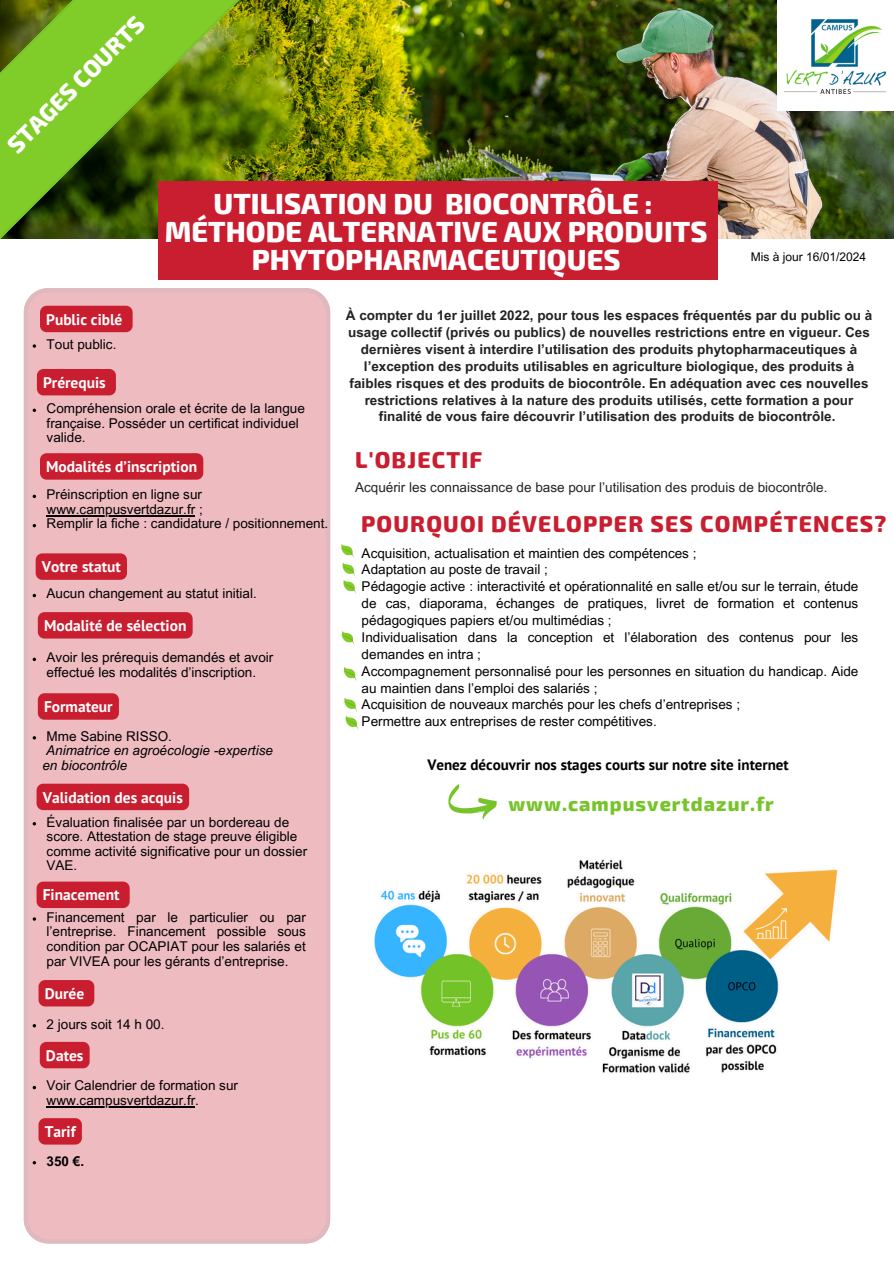
<style>
.page{position:relative;width:894px;height:1264px;background:#fff}
.page>*{position:absolute;margin:0;border:0;box-sizing:border-box;transform-origin:0 0}
.t1{font:800 28.5px/28.2px "Exo 2";color:#fff;text-align:center}
.t2{font:800 23.4px "Exo 2";color:#fff}
.t3{font:800 22.5px "Exo 2";letter-spacing:.05em;color:#c91e30}
.t4{font:800 19.5px "Exo 2";letter-spacing:.05em;color:#77c42a}
.t5{font:700 15.45px "PT Sans";color:#fff}
.t6{font:700 15px "PT Sans";color:#000}
.t7{font:13.5px/14.7px "Arial MT Pro";color:#000}
.t8{font:700 13.5px/16.8px "Arial MT Pro";color:#222;text-align:center}
.t9{font:13.5px "Arial MT Pro";color:#222}
.t10{font:italic 13.5px/14.7px "Arial MT Pro";color:#000}
.t11{font:700 13.5px "Arial MT Pro";color:#000}
.t12{font:12px "Arial MT Pro";color:#000}
</style>
<div class="page">
<div style="left:24px;top:288px;width:306px;height:955px;background:#eebbc1"></div>
<img style="left:270px;top:0;width:623px;height:238px">
<div style="left:777px;top:0;width:116px;height:111px;background:#fff"></div>
<img style="left:784px;top:19px;width:101px;height:74px">
<div style="left:159px;top:181px;width:558px;height:99px;background:#c91e30"></div>
<svg style="left:0;top:0;width:270px;height:259px"></svg>
<svg style="left:341px;top:544px;width:15px;height:50px"></svg>
<svg style="left:341px;top:631px;width:13px;height:13px"></svg>
<svg style="left:343px;top:667px;width:13px;height:13px"></svg>
<svg style="left:448px;top:784px;width:48px;height:35px"></svg>
<svg style="left:344px;top:697px;width:14px;height:32px"></svg>
<svg style="left:36px;top:553px;width:91px;height:27px;background:#ca2334"></svg>
<div style="left:40px;top:306px;width:93px;height:26px;background:#c91e30"></div>
<svg style="left:33px;top:344px;width:3px;height:4px"></svg>
<div style="left:37px;top:369px;width:79px;height:26px;background:#c91e30;border-radius:7px"></div>
<svg style="left:33px;top:408px;width:3px;height:4px"></svg>
<div style="left:40px;top:453px;width:163px;height:26px;background:#c91e30"></div>
<svg style="left:33px;top:494px;width:3px;height:4px"></svg>
<hr style="left:47px;top:515px;width:148px;height:1px;background:#000">
<div style="left:37px;top:881px;width:93px;height:27px;background:#c91e30"></div>
<div style="left:39px;top:980px;width:55px;height:26px;background:#c91e30;border-radius:7px"></div>
<svg style="left:38px;top:1118px;width:44px;height:26px"></svg>
<div style="left:38px;top:612px;width:154px;height:26px;background:#c91e30"></div>
<svg style="left:33px;top:657px;width:3px;height:4px"></svg>
<div style="left:38px;top:693px;width:81px;height:26px;background:#c91e30"></div>
<div style="left:37px;top:783px;width:152px;height:27px;background:#c91e30"></div>
<svg style="left:40px;top:1041px;width:50px;height:27px"></svg>
<svg style="left:33px;top:1085px;width:3px;height:4px"></svg>
<hr style="left:47px;top:1106px;width:148px;height:1px;background:#000">
<svg style="left:33px;top:1160px;width:3px;height:4px"></svg>
<img style="left:374px;top:859px;width:464px;height:214px">
<h4 class="t2" style="left:1px;top:138px;width:184px;rotate:-45deg">STAGES COURTS</h4>
<h4 class="t1" style="left:165px;top:188px;width:544px">UTILISATION DU BIOCONTRÔLE :<br>MÉTHODE ALTERNATIVE AUX PRODUITS<br>PHYTOPHARMACEUTIQUES</h4>
<h4 class="t12" style="left:750px;top:252px;width:117px">Mis à jour 16/01/2024</h4>
<p class="t5" style="left:46px;top:309px;width:78px">Public ciblé</p>
<h4 class="t7" style="left:47px;top:338px;width:71px">Tout public.</h4>
<p class="t5" style="left:43px;top:372px;width:64px">Prérequis</p>
<p class="t7" style="left:47px;top:403px;width:260px">Compréhension orale et écrite de la langue française. Posséder un certificat individuel valide.</p>
<p class="t5" style="left:46px;top:456px;width:152px">Modalités d’inscription</p>
<h6 class="t7" style="left:47px;top:489px;width:157px">Préinscription en ligne sur</h6>
<p class="t7" style="left:47px;top:503px;width:283px">www.campusvertdazur.fr ;<br>Remplir la fiche : candidature / positionnement.</p>
<p class="t5" style="left:42px;top:556px;width:80px">Votre statut</p>
<p class="t7" style="left:47px;top:588px;width:212px">Aucun changement au statut initial.</p>
<p class="t5" style="left:44px;top:615px;width:144px">Modalité de sélection</p>
<p class="t7" style="left:47px;top:651px;width:228px">Avoir les prérequis demandés et avoir effectué les modalités d’inscription.</p>
<h4 class="t5" style="left:44px;top:696px;width:70px">Formateur</h4>
<p class="t7" style="left:47px;top:730px;width:127px">Mme Sabine RISSO.</p>
<p class="t10" style="left:42px;top:745px;width:232px">Animatrice en agroécologie -expertise en biocontrôle</p>
<h4 class="t5" style="left:43px;top:786px;width:142px">Validation des acquis</h4>
<p class="t7" style="left:47px;top:816px;width:262px">Évaluation finalisée par un bordereau de score. Attestation de stage preuve éligible comme activité significative pour un dossier VAE.</p>
<h5 class="t5" style="left:43px;top:884px;width:78px">Finacement</h5>
<p class="t7" style="left:47px;top:911px;width:261px;text-align:justify">Financement par le particulier ou par l’entreprise. Financement possible sous condition par OCAPIAT pour les salariés et par VIVEA pour les gérants d’entreprise.</p>
<h6 class="t5" style="left:45px;top:983px;width:41px">Durée</h6>
<p class="t7" style="left:47px;top:1018px;width:119px">2 jours soit 14 h 00.</p>
<p class="t5" style="left:46px;top:1044px;width:39px">Dates</p>
<p class="t7" style="left:47px;top:1079px;width:193px">Voir Calendrier de formation sur</p>
<p class="t7" style="left:47px;top:1094px;width:154px">www.campusvertdazur.fr.</p>
<p class="t5" style="left:45px;top:1121px;width:32px">Tarif</p>
<p class="t11" style="left:47px;top:1155px;width:39px">350 €.</p>
<h1 class="t8" style="left:346px;top:309px;width:527px">À compter du 1er juillet 2022, pour tous les espaces fréquentés par du public ou à usage collectif (privés ou publics) de nouvelles restrictions entre en vigueur. Ces dernières visent à interdire l’utilisation des produits phytopharmaceutiques à l’exception des produits utilisables en agriculture biologique, des produits à faibles risques et des produits de biocontrôle. En adéquation avec ces nouvelles restrictions relatives à la nature des produits utilisés, cette formation a pour finalité de vous faire découvrir l’utilisation des produits de biocontrôle.</h1>
<p class="t3" style="left:355px;top:445px;width:129px">L'OBJECTIF</p>
<p class="t9" style="left:355px;top:482px;width:473px">Acquérir les connaissance de base pour l’utilisation des produis de biocontrôle.</p>
<p class="t3" style="left:361px;top:509px;width:526px">POURQUOI DÉVELOPPER SES COMPÉTENCES?</p>
<p class="t7" style="left:361px;top:546px;width:498px;line-height:16.8px">Acquisition, actualisation et maintien des compétences ;<br>Adaptation au poste de travail ;<br>Pédagogie active : interactivité et opérationnalité en salle et/ou sur le terrain, étude de cas, diaporama, échanges de pratiques, livret de formation et contenus pédagogiques papiers et/ou multimédias ;<br>Individualisation dans la conception et l’élaboration des contenus pour les demandes en intra ;<br>Accompagnement personnalisé pour les personnes en situation du handicap. Aide au maintien dans l’emploi des salariés ;<br>Acquisition de nouveaux marchés pour les chefs d’entreprises ;<br>Permettre aux entreprises de rester compétitives.</p>
<h6 class="t6" style="left:427px;top:754px;width:363px">Venez découvrir nos stages courts sur notre site internet</h6>
<h4 class="t4" style="left:508px;top:791px;width:267px">www.campusvertdazur.fr</h4>
</div>
